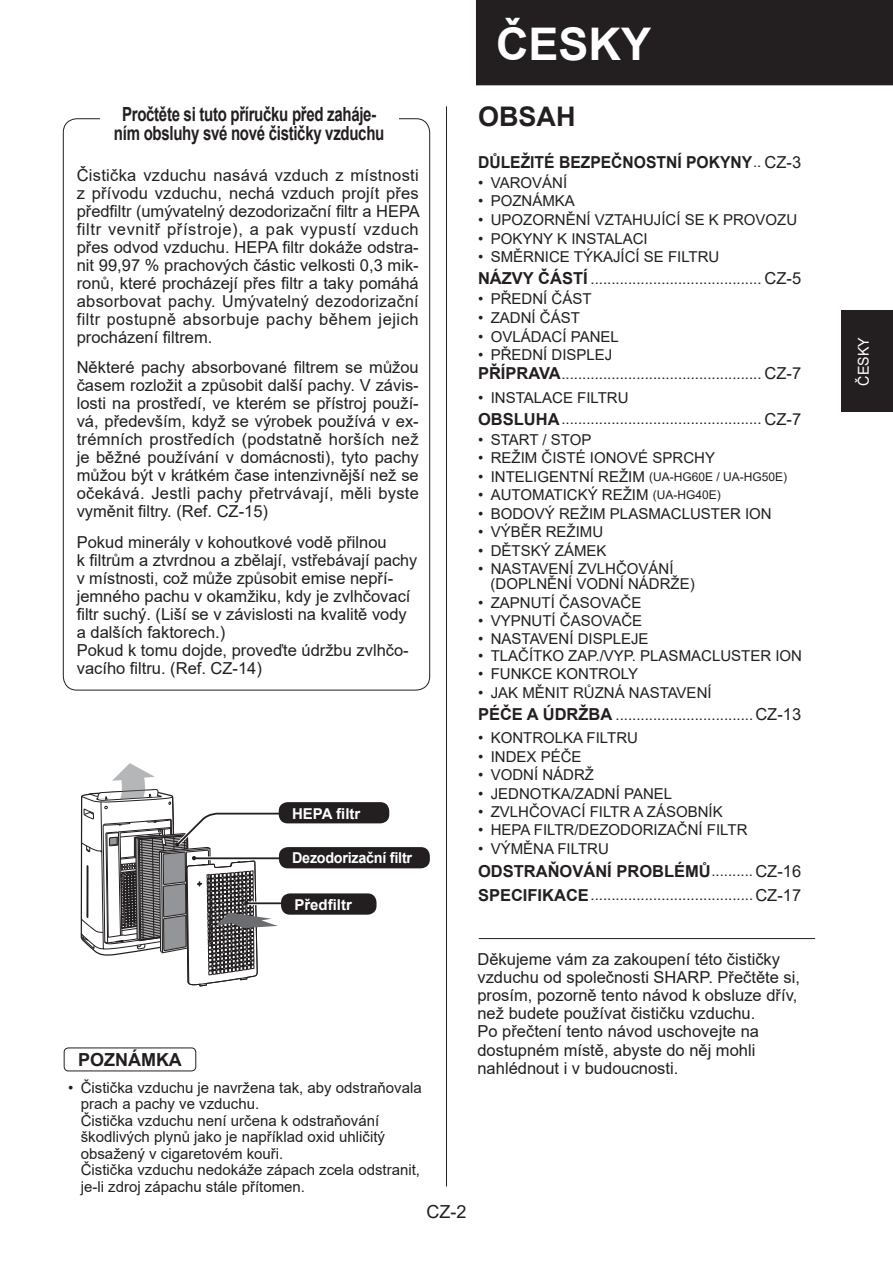
<style>
.page{position:relative;width:893px;height:1263px;background:#fff}
.page>*{position:absolute;margin:0;border:0;box-sizing:border-box;transform-origin:0 0}
.t1{font:700 45px "Arial";color:#fff}
.t2{font:700 27px "Arial";color:#231f20}
.t3{font:700 19.5px/19.5px "Arial";letter-spacing:-.02em;color:#231f20;text-align:center;scale:.77 1}
.t4{font:700 18px "Arial";color:#231f20}
.t5{font:18px "Arial";color:#231f20}
.t6{font:16.5px/18px "Arial";color:#231f20;text-align:justify}
.t7{font:700 16.5px "Arial";color:#231f20}
.t8{font:700 16.5px "Arial";color:#231f20;scale:.95 1}
.t9{font:15px/16.5px "Arial";color:#231f20}
.t10{font:700 15px "Arial";letter-spacing:-.02em;color:#fff;scale:.96 1}
.t11{font:700 15px "Arial";color:#fff}
.t12{font:700 15px "Arial";letter-spacing:-.02em;color:#fff}
.t13{font:15px "Arial";letter-spacing:.005em;color:#fff;scale:.95 1}
.t14{font:12px "Arial";color:#231f20}
.s1{font-weight:400;font-size:15px}
.s2{font-weight:400}
.s3{font-weight:700;font-size:16.5px}
.s4{font-size:16.5px}
.s5{font-size:15px}
.s6{font-size:12px}
</style>
<div class="page">
<hr style="left:446px;top:106px;width:1px;height:1080px;background:#231f20">
<div style="left:842px;top:311px;width:51px;height:101px;background:#231f20"></div>
<div style="left:281px;top:893px;width:95px;height:22px;background:#231f20;border-radius:9px"></div>
<div style="left:279px;top:847px;width:151px;height:21px;background:#231f20;border-radius:9px"></div>
<div style="left:279px;top:802px;width:110px;height:21px;background:#231f20;border-radius:9px"></div>
<svg style="left:80px;top:763px;width:226px;height:224px"></svg>
<div style="left:476px;top:0;width:417px;height:85px;background:#231f20"></div>
<hr style="left:479px;top:938px;width:336px;height:1px;background:#231f20">
<div style="left:64px;top:1047px;width:132px;height:24px;border:1px solid #231f20;border-radius:4px"></div>
<h1 class="t1" style="left:496px;top:12px;width:157px">ČESKY</h1>
<p class="t3" style="left:114px;top:104px;width:353px">Pročtěte si tuto příručku před zaháje&shy;ním obsluhy své nové čističky vzduchu</p>
<p class="t6" style="left:77px;top:166px;width:344px">Čistička vzduchu nasává vzduch z místnosti z přívodu vzduchu, nechá vzduch projít přes předfiltr (umývatelný dezodorizační filtr a HEPA filtr vevnitř přístroje), a pak vypustí vzduch přes odvod vzduchu. HEPA filtr dokáže odstra&shy;nit 99,97 % prachových částic velkosti 0,3 mik&shy;ronů, které procházejí přes filtr a taky pomáhá absorbovat pachy. Umývatelný dezodorizační filtr postupně absorbuje pachy během jejich procházení filtrem.</p>
<p class="t6" style="left:77px;top:358px;width:344px">Některé pachy absorbované filtrem se můžou časem rozložit a způsobit další pachy. V závis&shy;losti na prostředí, ve kterém se přístroj použí&shy;vá, především, když se výrobek používá v ex&shy;trémních prostředích (podstatně horších než je běžné používání v domácnosti), tyto pachy můžou být v krátkém čase intenzivnější než se očekává. Jestli pachy přetrvávají, měli byste vyměnit filtry. (Ref. CZ-15)</p>
<p class="t6" style="left:77px;top:533px;width:342px;text-align:left">Pokud minerály v kohoutkové vodě přilnou<br>k filtrům a ztvrdnou a zbělají, vstřebávají pachy v místnosti, což může způsobit emise nepří&shy;jemného pachu v okamžiku, kdy je zvlhčovací filtr suchý. (Liší se v závislosti na kvalitě vody a dalších faktorech.)<br>Pokud k tomu dojde, proveďte údržbu zvlhčo&shy;vacího filtru. (Ref. CZ-14)</p>
<p class="t12" style="left:292px;top:803px;width:70px">HEPA filtr</p>
<p class="t10" style="left:292px;top:847px;width:126px">Dezodorizační filtr</p>
<p class="t11" style="left:294px;top:894px;width:59px">Předfiltr</p>
<h2 class="t2" style="left:478px;top:98px;width:99px">OBSAH</h2>
<p class="t8" style="left:478px;top:150px;width:342px">DŮLEŽITÉ BEZPEČNOSTNÍ POKYNY <span class="s1">..</span> <span class="s2">CZ-3</span></p>
<p class="t9" style="left:478px;top:174px;width:91px">• VAROVÁNÍ</p>
<p class="t9" style="left:478px;top:193px;width:98px">• POZNÁMKA</p>
<p class="t9" style="left:478px;top:211px;width:321px">• UPOZORNĚNÍ VZTAHUJÍCÍ SE K PROVOZU</p>
<p class="t9" style="left:478px;top:230px;width:171px">• POKYNY K INSTALACI</p>
<p class="t9" style="left:478px;top:246px;width:325px;line-height:21.3px">• SMĚRNICE TÝKAJÍCÍ SE FILTRU<br><span class="s3">NÁZVY ČÁSTÍ</span> ......................................... <span class="s4">CZ-5</span></p>
<p class="t9" style="left:478px;top:291px;width:115px">• PŘEDNÍ ČÁST</p>
<p class="t9" style="left:478px;top:310px;width:103px">• ZADNÍ ČÁST</p>
<p class="t9" style="left:478px;top:328px;width:142px">• OVLÁDACÍ PANEL</p>
<p class="t9" style="left:478px;top:345px;width:325px;line-height:18.5px">• PŘEDNÍ DISPLEJ<br><span class="s3">PŘÍPRAVA</span> ................................................ <span class="s4">CZ-7</span></p>
<p class="t9" style="left:478px;top:387px;width:325px;line-height:21.5px">• INSTALACE FILTRU<br><span class="s3">OBSLUHA</span> ................................................ <span class="s4">CZ-7</span></p>
<p class="t9" style="left:478px;top:431px;width:115px">• START / STOP</p>
<p class="t9" style="left:478px;top:450px;width:238px">• REŽIM ČISTÉ IONOVÉ SPRCHY</p>
<p class="t14" style="left:478px;top:468px;width:311px"><span class="s5">• INTELIGENTNÍ REŽIM</span> (UA-HG60E / UA-HG50E)</p>
<p class="t9" style="left:478px;top:486px;width:244px">• AUTOMATICKÝ REŽIM <span class="s6">(UA-HG40E)</span></p>
<p class="t9" style="left:478px;top:505px;width:295px">• BODOVÝ REŽIM PLASMACLUSTER ION</p>
<p class="t9" style="left:478px;top:523px;width:127px">• VÝBĚR REŽIMU</p>
<p class="t9" style="left:478px;top:542px;width:130px">• DĚTSKÝ ZÁMEK</p>
<p class="t9" style="left:491px;top:561px;width:206px;line-height:15px;text-indent:-13px">• NASTAVENÍ ZVLHČOVÁNÍ (DOPLNĚNÍ VODNÍ NÁDRŽE)</p>
<p class="t9" style="left:478px;top:594px;width:165px">• ZAPNUTÍ ČASOVAČE</p>
<p class="t9" style="left:478px;top:613px;width:166px">• VYPNUTÍ ČASOVAČE</p>
<p class="t9" style="left:478px;top:630px;width:172px">• NASTAVENÍ DISPLEJE</p>
<p class="t9" style="left:478px;top:647px;width:325px">• TLAČÍTKO ZAP./VYP. PLASMACLUSTER ION</p>
<p class="t9" style="left:478px;top:666px;width:161px">• FUNKCE KONTROLY</p>
<p class="t9" style="left:478px;top:681px;width:325px;line-height:22px">• JAK MĚNIT RŮZNÁ NASTAVENÍ<br><span class="s3">PÉČE A ÚDRŽBA</span> .................................<span class="s4">CZ-13</span></p>
<p class="t9" style="left:478px;top:730px;width:161px">• KONTROLKA FILTRU</p>
<p class="t9" style="left:478px;top:748px;width:105px">• INDEX PÉČE</p>
<p class="t9" style="left:478px;top:767px;width:118px">• VODNÍ NÁDRŽ</p>
<p class="t9" style="left:478px;top:785px;width:196px">• JEDNOTKA/ZADNÍ PANEL</p>
<p class="t9" style="left:478px;top:803px;width:246px">• ZVLHČOVACÍ FILTR A ZÁSOBNÍK</p>
<p class="t9" style="left:478px;top:822px;width:271px">• HEPA FILTR/DEZODORIZAČNÍ FILTR</p>
<p class="t9" style="left:478px;top:840px;width:132px">• VÝMĚNA FILTRU</p>
<p class="t7" style="left:478px;top:859px;width:325px">ODSTRAŇOVÁNÍ PROBLÉMŮ <span class="s1">..........</span><span class="s2">CZ-16</span></p>
<p class="t9" style="left:478px;top:887px;width:325px"><span class="s3">SPECIFIKACE</span> .......................................<span class="s4">CZ-17</span></p>
<p class="t4" style="left:78px;top:1047px;width:105px">POZNÁMKA</p>
<p class="t9" style="left:81px;top:1079px;width:342px;text-indent:-13px">• Čistička vzduchu je navržena tak, aby odstraňovala prach a pachy ve vzduchu.<br>Čistička vzduchu není určena k odstraňování škodlivých plynů jako je například oxid uhličitý obsažený v cigaretovém kouři.<br>Čistička vzduchu nedokáže zápach zcela odstranit, je-li zdroj zápachu stále přítomen.</p>
<p class="t5" style="left:426px;top:1199px;width:41px">CZ-2</p>
<p class="t6" style="left:477px;top:950px;width:324px;text-align:left">Děkujeme vám za zakoupení této čističky vzduchu od společnosti SHARP. Přečtěte si, prosím, pozorně tento návod k obsluze dřív, než budete používat čističku vzduchu.<br>Po přečtení tento návod uschovejte na dostupném místě, abyste do něj mohli nahlédnout i v budoucnosti.</p>
<p class="t13" style="left:853px;top:386px;width:53px;rotate:-90deg">ČESKY</p>
</div>
